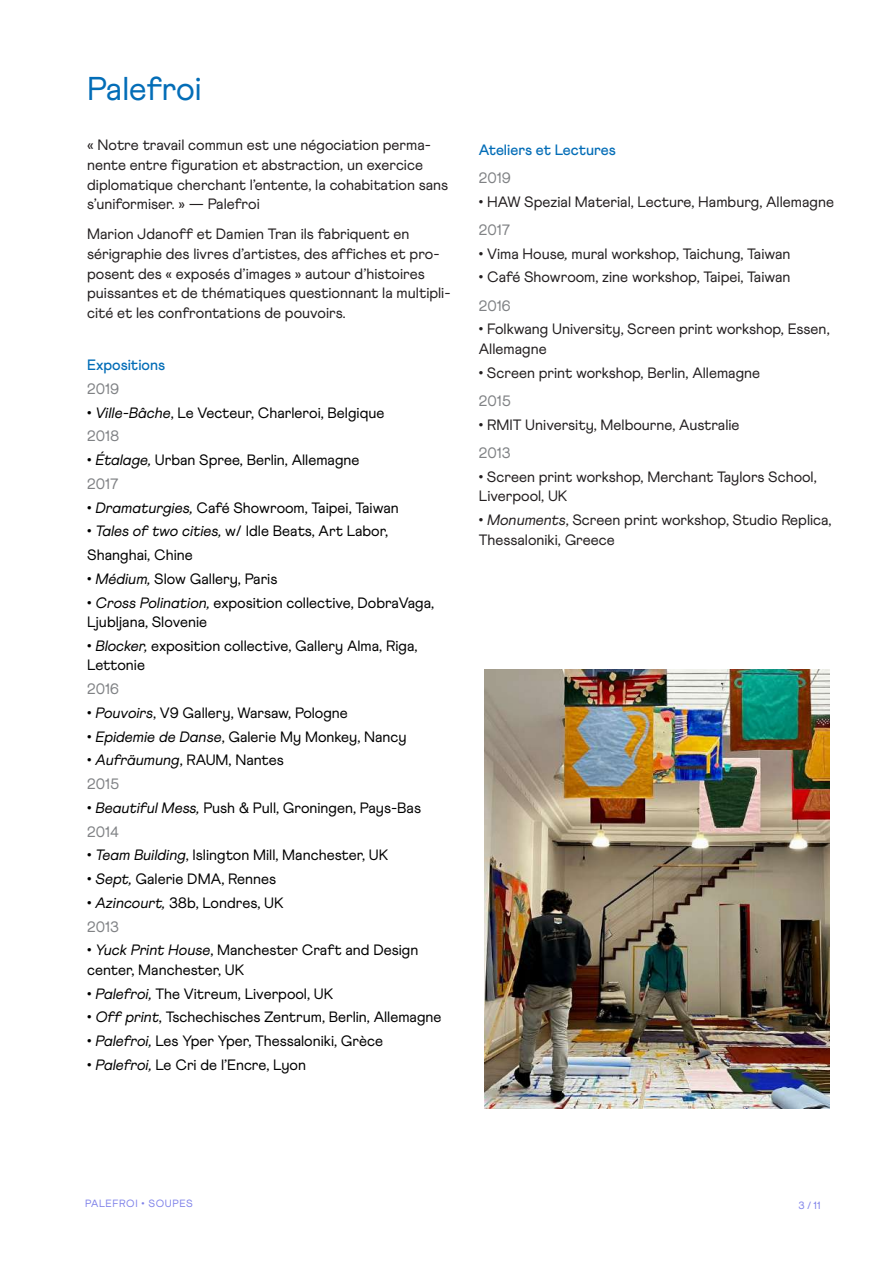
<style>
.page{position:relative;width:893px;height:1263px;background:#fff}
.page>*{position:absolute;margin:0;border:0;box-sizing:border-box;transform-origin:0 0}
.t1{font:33px "Athletics";color:#036db7}
.t2{font:15px/23.7px "Athletics";color:#000}
.t3{font:15px/19.8px "Athletics";color:#231f20}
.t4{font:500 15px "Athletics";color:#036db7}
.t5{font:15px "Athletics";color:#808285}
.t6{font:10.5px "Athletics";letter-spacing:.06em;color:#7e81e9}
.s1{font-style:italic}
.s2{color:#808285}
</style>
<div class="page">
<img style="left:485px;top:670px;width:344px;height:438px">
<h1 class="t1" style="left:87px;top:70px;width:116px">Palefroi</h1>
<p class="t3" style="left:87px;top:135px;width:363px">« Notre travail commun est une négociation perma&shy;nente entre figuration et abstraction, un exercice diplomatique cherchant l’entente, la cohabitation sans s’uniformiser. » — Palefroi</p>
<p class="t3" style="left:87px;top:224px;width:365px">Marion Jdanoff et Damien Tran ils fabriquent en sérigraphie des livres d’artistes, des affiches et pro&shy;posent des « exposés d’images » autour d’histoires puissantes et de thématiques questionnant la multipli&shy;cité et les confrontations de pouvoirs.</p>
<p class="t4" style="left:87px;top:356px;width:79px">Expositions</p>
<p class="t5" style="left:87px;top:380px;width:33px">2019</p>
<p class="t2" style="left:87px;top:401px;width:299px">• <span class="s1">Ville-Bâche</span>, Le Vecteur, Charleroi, Belgique<br><span class="s2">2018</span></p>
<p class="t2" style="left:87px;top:448px;width:274px">• <span class="s1">Étalage,</span> Urban Spree, Berlin, Allemagne<br><span class="s2">2017</span></p>
<p class="t2" style="left:87px;top:496px;width:313px">• <span class="s1">Dramaturgies,</span> Café Showroom, Taipei, Taiwan</p>
<p class="t2" style="left:87px;top:519px;width:302px">• <span class="s1">Tales of two cities,</span> w/ Idle Beats, Art Labor,<br>Shanghai, Chine</p>
<p class="t2" style="left:87px;top:567px;width:192px">• <span class="s1">Médium,</span> Slow Gallery, Paris</p>
<p class="t2" style="left:87px;top:593px;width:349px;line-height:19.5px">• <span class="s1">Cross Polination,</span> exposition collective, DobraVaga,<br>Ljubljana, Slovenie</p>
<p class="t2" style="left:87px;top:636px;width:332px;line-height:19.5px">• <span class="s1">Blocker,</span> exposition collective, Gallery Alma, Riga,<br>Lettonie</p>
<p class="t5" style="left:87px;top:680px;width:33px">2016</p>
<p class="t2" style="left:87px;top:701px;width:262px">• <span class="s1">Pouvoirs</span>, V9 Gallery, Warsaw, Pologne</p>
<p class="t2" style="left:87px;top:725px;width:321px">• <span class="s1">Epidemie de Danse</span>, Galerie My Monkey, Nancy</p>
<p class="t2" style="left:87px;top:748px;width:198px">• <span class="s1">Aufräumung</span>, RAUM, Nantes<br><span class="s2">2015</span></p>
<p class="t2" style="left:87px;top:796px;width:335px">• <span class="s1">Beautiful Mess,</span> Push &amp; Pull, Groningen, Pays-Bas<br><span class="s2">2014</span></p>
<p class="t2" style="left:87px;top:843px;width:303px">• <span class="s1">Team Building</span>, Islington Mill, Manchester, UK</p>
<p class="t2" style="left:87px;top:867px;width:191px">• <span class="s1">Sept,</span> Galerie DMA, Rennes</p>
<p class="t2" style="left:87px;top:891px;width:198px">• <span class="s1">Azincourt,</span> 38b, Londres, UK<br><span class="s2">2013</span></p>
<p class="t2" style="left:87px;top:940px;width:333px;line-height:19.5px">• <span class="s1">Yuck Print House</span>, Manchester Craft and Design center, Manchester, UK</p>
<p class="t2" style="left:87px;top:982px;width:248px">• <span class="s1">Palefroi,</span> The Vitreum, Liverpool, UK</p>
<p class="t2" style="left:87px;top:1005px;width:356px">• <span class="s1">Off print</span>, Tschechisches Zentrum, Berlin, Allemagne</p>
<p class="t2" style="left:87px;top:1029px;width:297px">• <span class="s1">Palefroi,</span> Les Yper Yper, Thessaloniki, Grèce</p>
<p class="t2" style="left:87px;top:1053px;width:220px">• <span class="s1">Palefroi,</span> Le Cri de l’Encre, Lyon</p>
<p class="t4" style="left:479px;top:141px;width:139px">Ateliers et Lectures</p>
<p class="t5" style="left:479px;top:169px;width:33px">2019</p>
<p class="t3" style="left:479px;top:192px;width:357px">• HAW Spezial Material, Lecture, Hamburg, Allemagne</p>
<p class="t5" style="left:479px;top:221px;width:33px">2017</p>
<p class="t3" style="left:479px;top:244px;width:313px">• Vima House<span class="s1">,</span> mural workshop, Taichung, Taiwan</p>
<p class="t3" style="left:479px;top:267px;width:313px">• Café Showroom, zine workshop, Taipei, Taiwan</p>
<p class="t5" style="left:479px;top:297px;width:33px">2016</p>
<p class="t3" style="left:479px;top:320px;width:352px">• Folkwang University, Screen print workshop, Essen,<br>Allemagne</p>
<p class="t3" style="left:479px;top:363px;width:283px">• Screen print workshop, Berlin, Allemagne</p>
<p class="t5" style="left:479px;top:392px;width:34px">2015</p>
<p class="t3" style="left:479px;top:415px;width:262px">• RMIT University, Melbourne, Australie</p>
<p class="t5" style="left:479px;top:444px;width:33px">2013</p>
<p class="t3" style="left:479px;top:467px;width:339px">• Screen print workshop, Merchant Taylors School,<br>Liverpool, UK</p>
<p class="t3" style="left:479px;top:510px;width:354px">• <span class="s1">Monuments</span>, Screen print workshop, Studio Replica,<br>Thessaloniki, Greece</p>
<p class="t6" style="left:85px;top:1198px;width:109px">PALEFROI • SOUPES</p>
<p class="t6" style="left:799px;top:1200px;width:24px">3/11</p>
</div>
